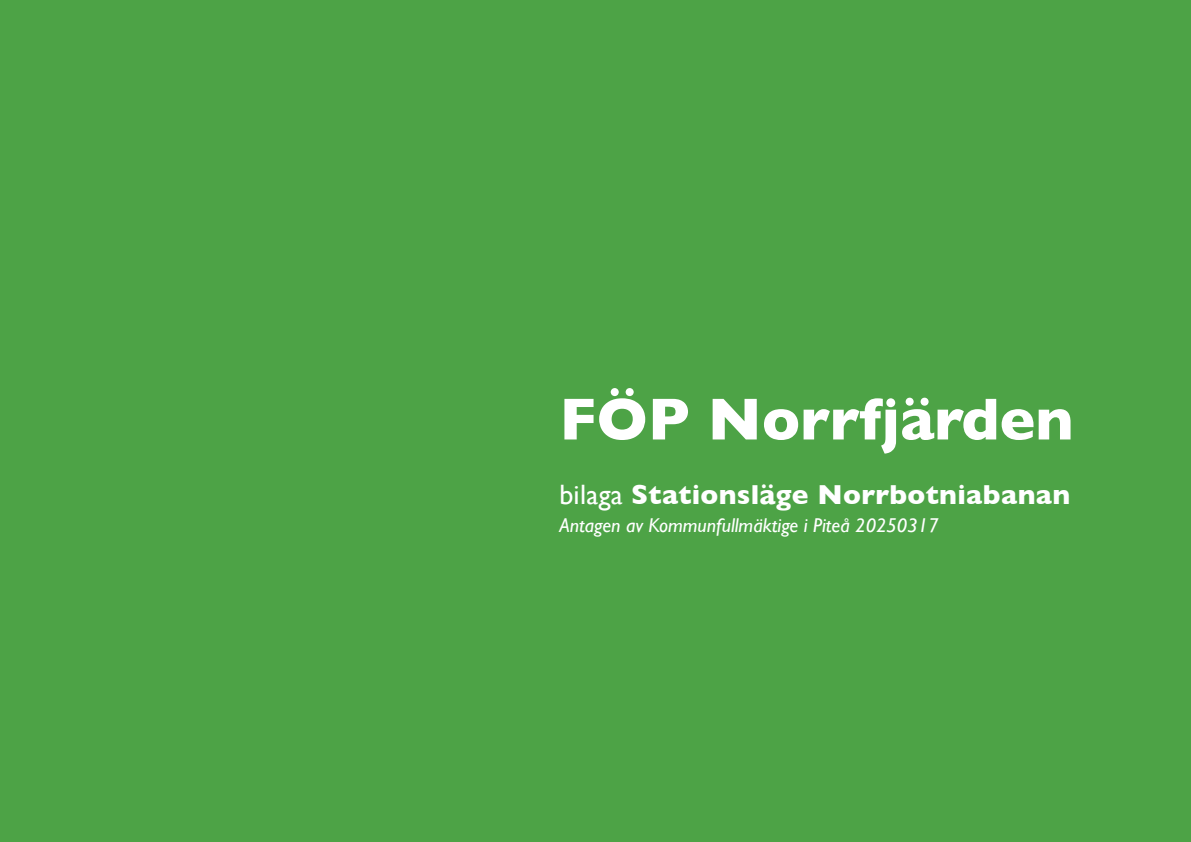
<style>
.page{position:relative;width:1191px;height:842px;background:#fff}
.page>*{position:absolute;margin:0;border:0;box-sizing:border-box;transform-origin:0 0}
.t1{font:700 60px "Gill Sans";color:#fff}
.t2{font:700 28px "Gill Sans";letter-spacing:.01em;color:#fff}
.t3{font:italic 20px "Gill Sans";color:#fff}
.s1{font-weight:400}
</style>
<div class="page">
<div style="left:1px;top:0;width:1190px;height:842px;background:#4da346"></div>
<p class="t1" style="left:559px;top:372px;width:515px">FÖP Norrfjärden</p>
<p class="t2" style="left:559px;top:473px;width:512px"><span class="s1">bilaga</span> Stationsläge Norrbotniabanan</p>
<p class="t3" style="left:559px;top:514px;width:381px">Antagen av Kommunfullmäktige i Piteå 20250317</p>
</div>
